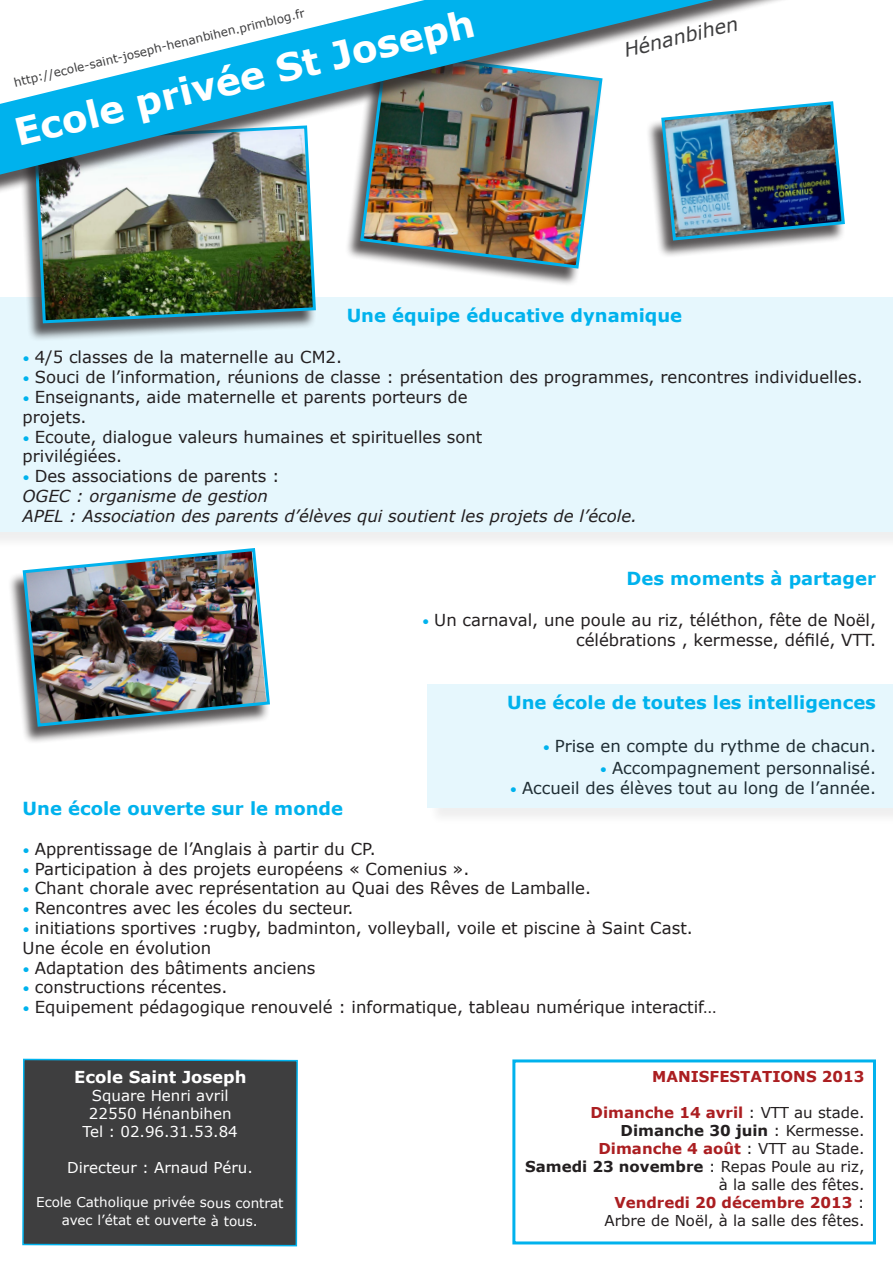
<style>
.page{position:relative;width:893px;height:1263px;background:#fff}
.page>*{position:absolute;margin:0;border:0;box-sizing:border-box;transform-origin:0 0}
.t1{font:700 37.5px "Verdana";color:#fff}
.t2{font:italic 19.5px "Verdana";color:#3e3e3f}
.t3{font:700 18px "Verdana";color:#00b2ed}
.t4{font:16.5px "Verdana";color:#231f20}
.t5{font:italic 16.5px "Verdana";color:#231f20}
.t6{font:700 16.5px "Verdana";letter-spacing:-.005em;color:#fff}
.t7{font:700 15px "Verdana";color:#ab1e21}
.t8{font:15px "Verdana";color:#231f20}
.t9{font:15px "Verdana";letter-spacing:-.005em;color:#fff}
.t10{font:700 15px "Verdana";color:#231f20}
.t11{font:13.5px/18px "Verdana";letter-spacing:-.005em;color:#fff;text-align:center}
.t12{font:12px "Verdana";color:#3e3e3f}
.s1{font-size:13.5px;color:#00b2ed}
.s2{font-weight:400;color:#231f20}
.s3{font-weight:400}
.s4{font-weight:700}
</style>
<div class="page">
<div style="left:0;top:299px;width:893px;height:250px;background:#f3f3f3"></div>
<div style="left:0;top:298px;width:893px;height:234px;background:#e6f7fd"></div>
<div style="left:345px;top:53px;width:258px;height:234px;background:#231f20;opacity:.75"></div>
<img style="left:359px;top:232px;width:244px;height:38px">
<div style="left:22px;top:1058px;width:276px;height:189px;background:#3e3e3f"></div>
<div style="left:7px;top:551px;width:263px;height:193px;background:#231f20;opacity:.75"></div>
<img style="left:21px;top:546px;width:251px;height:182px">
<div style="left:19px;top:128px;width:297px;height:213px;background:#231f20;opacity:.75"></div>
<img style="left:32px;top:232px;width:285px;height:93px">
<div style="left:0;top:0;width:893px;height:232px;background:#231f20;opacity:.75"></div>
<img style="left:0;top:0;width:713px;height:175px">
<div style="left:646px;top:104px;width:199px;height:154px;background:#231f20;opacity:.75"></div>
<img style="left:660px;top:100px;width:187px;height:142px">
<div style="left:512px;top:1059px;width:364px;height:185px;border:3px solid #00b2ed"></div>
<svg style="left:0;top:0;width:360px;height:98px"></svg>
<div style="left:428px;top:685px;width:465px;height:140px;background:#f5f5f5"></div>
<div style="left:427px;top:685px;width:466px;height:123px;background:#e6f7fd"></div>
<p class="t1" style="left:9px;top:105px;width:473px;rotate:-13deg">Ecole privée St Joseph</p>
<p class="t2" style="left:621px;top:38px;width:118px;rotate:-14deg">Hénanbihen</p>
<p class="t12" style="left:12px;top:76px;width:300px;rotate:-14deg">http://ecole-saint-joseph-henanbihen.primblog.fr</p>
<p class="t3" style="left:347px;top:303px;width:337px">Une équipe éducative dynamique</p>
<p class="t4" style="left:23px;top:346px;width:321px"><span class="s1">•</span> 4/5 classes de la maternelle au CM2.</p>
<p class="t4" style="left:23px;top:366px;width:842px"><span class="s1">•</span> Souci de l’information, réunions de classe : présentation des programmes, rencontres individuelles.</p>
<p class="t4" style="left:23px;top:386px;width:446px"><span class="s1">•</span> Enseignants, aide maternelle et parents porteurs de</p>
<p class="t4" style="left:23px;top:405px;width:65px">projets.</p>
<p class="t4" style="left:23px;top:425px;width:461px"><span class="s1">•</span> Ecoute, dialogue valeurs humaines et spirituelles sont</p>
<p class="t4" style="left:23px;top:445px;width:101px">privilégiées.</p>
<p class="t4" style="left:23px;top:465px;width:258px"><span class="s1">•</span> Des associations de parents :</p>
<p class="t5" style="left:23px;top:485px;width:247px">OGEC : organisme de gestion</p>
<p class="t5" style="left:23px;top:504px;width:616px">APEL : Association des parents d’élèves qui soutient les projets de l’école.</p>
<p class="t3" style="left:626px;top:565px;width:251px">Des moments à partager</p>
<p class="t4" style="left:422px;top:609px;width:455px"><span class="s1">•</span> Un carnaval, une poule au riz, téléthon, fête de Noël,</p>
<p class="t4" style="left:576px;top:629px;width:301px">célébrations , kermesse, défilé, VTT.</p>
<p class="t3" style="left:507px;top:690px;width:370px">Une école de toutes les intelligences</p>
<p class="t4" style="left:543px;top:735px;width:335px"><span class="s1">•</span> Prise en compte du rythme de chacun.</p>
<p class="t4" style="left:600px;top:756px;width:278px"><span class="s1">•</span> Accompagnement personnalisé.</p>
<p class="t4" style="left:510px;top:776px;width:368px"><span class="s1">•</span> Accueil des élèves tout au long de l’année.</p>
<p class="t3" style="left:23px;top:796px;width:322px">Une école ouverte sur le monde</p>
<p class="t4" style="left:23px;top:837px;width:355px"><span class="s1">•</span> Apprentissage de l’Anglais à partir du CP.</p>
<p class="t4" style="left:23px;top:857px;width:448px"><span class="s1">•</span> Participation à des projets européens « Comenius ».</p>
<p class="t4" style="left:23px;top:877px;width:570px"><span class="s1">•</span> Chant chorale avec représentation au Quai des Rêves de Lamballe.</p>
<p class="t4" style="left:23px;top:897px;width:332px"><span class="s1">•</span> Rencontres avec les écoles du secteur.</p>
<p class="t4" style="left:23px;top:917px;width:672px"><span class="s1">•</span> initiations sportives :rugby, badminton, volleyball, voile et piscine à Saint Cast.</p>
<p class="t4" style="left:23px;top:936px;width:190px">Une école en évolution</p>
<p class="t4" style="left:23px;top:956px;width:294px"><span class="s1">•</span> Adaptation des bâtiments anciens</p>
<p class="t4" style="left:23px;top:976px;width:206px"><span class="s1">•</span> constructions récentes.</p>
<p class="t4" style="left:23px;top:996px;width:695px"><span class="s1">•</span> Equipement pédagogique renouvelé : informatique, tableau numérique interactif…</p>
<p class="t6" style="left:74px;top:1065px;width:174px">Ecole Saint Joseph</p>
<p class="t9" style="left:92px;top:1085px;width:138px">Square Henri avril</p>
<p class="t9" style="left:89px;top:1103px;width:144px">22550 Hénanbihen</p>
<p class="t9" style="left:83px;top:1121px;width:157px">Tel : 02.96.31.53.84</p>
<p class="t9" style="left:67px;top:1157px;width:187px">Directeur : Arnaud Péru.</p>
<p class="t11" style="left:36px;top:1193px;width:249px">Ecole Catholique privée sous contrat avec l’état et ouverte à tous.</p>
<p class="t7" style="left:652px;top:1066px;width:214px">MANISFESTATIONS 2013</p>
<p class="t7" style="left:591px;top:1102px;width:275px">Dimanche 14 avril <span class="s2">: VTT au stade.</span></p>
<p class="t10" style="left:621px;top:1120px;width:245px">Dimanche 30 juin <span class="s3">: Kermesse.</span></p>
<p class="t7" style="left:598px;top:1138px;width:267px">Dimanche 4 août <span class="s2">: VTT au Stade.</span></p>
<p class="t8" style="left:525px;top:1157px;width:341px"><span class="s4">Samedi 23 novembre</span> : Repas Poule au riz,</p>
<p class="t8" style="left:719px;top:1175px;width:147px">à la salle des fêtes.</p>
<p class="t7" style="left:614px;top:1192px;width:252px">Vendredi 20 décembre 2013 <span class="s2">:</span></p>
<p class="t8" style="left:604px;top:1211px;width:262px">Arbre de Noël, à la salle des fêtes.</p>
</div>
